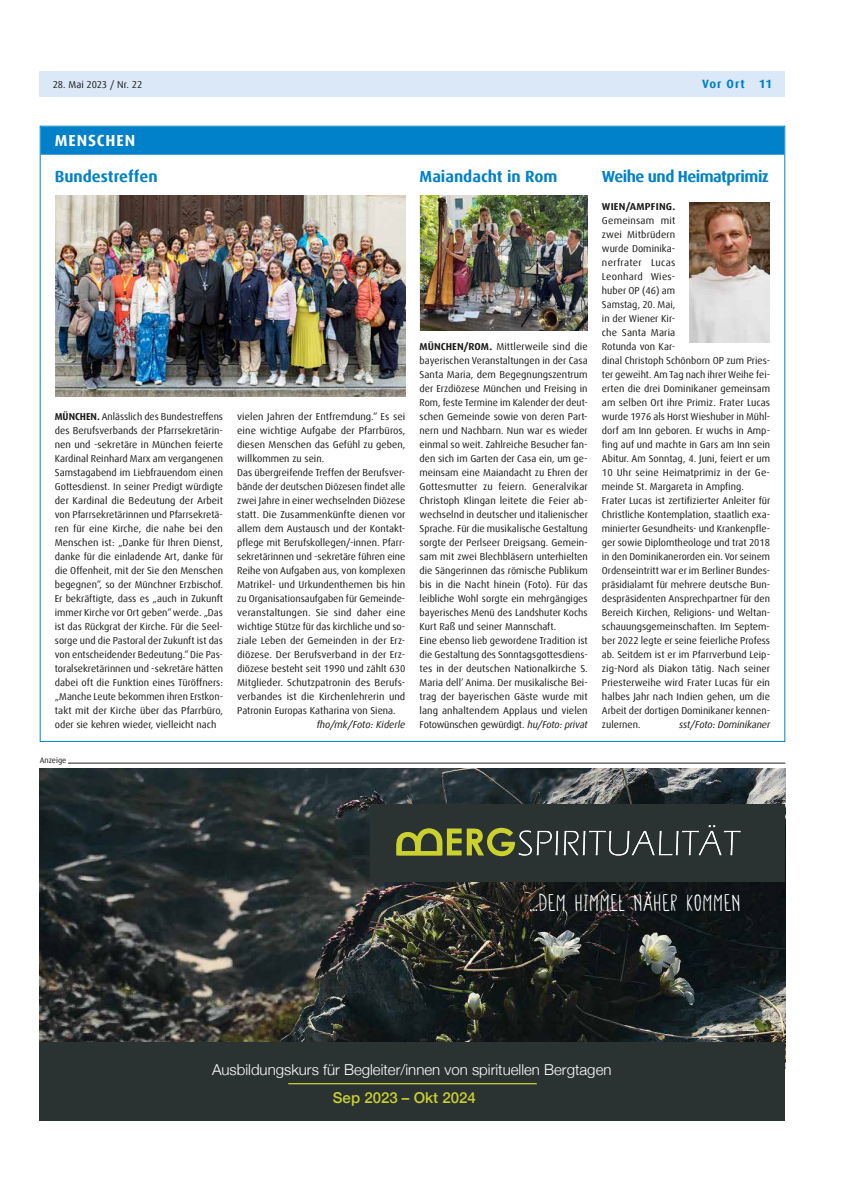
<style>
.page{position:relative;width:842px;height:1191px;background:#fff}
.page>*{position:absolute;margin:0;border:0;box-sizing:border-box;transform-origin:0 0}
.t1{font:27.6px "Colendra";color:#fff}
.t2{font:700 16px "Dax Offc Pro";letter-spacing:-.01em;color:#0081c9}
.t3{font:700 16px "Dax Offc Pro";letter-spacing:-.03em;color:#0081c9}
.t4{font:700 16px "Dax Offc Pro";letter-spacing:.055em;color:#fff}
.t5{font:300 15px "Helvetica Neue";color:#fff}
.t6{font:500 15px "Helvetica Neue";color:#cad12e}
.t7{font:700 12px "Dax Offc Pro";letter-spacing:.075em;color:#0081c9}
.t8{font:10px/14px "Dax Offc Pro";color:#1d1d1b}
.t9{font:italic 10px "Dax Offc Pro";letter-spacing:-.01em;color:#1d1d1b}
.t10{font:700 10px "Dax Offc Pro";letter-spacing:.02em;color:#1d1d1b}
.t11{font:8px "Dax Offc Pro";color:#1d1d1b}
.s1{font-weight:700}
.s2{font-style:italic}
</style>
<div class="page">
<div style="left:41px;top:127px;width:743px;height:28px;background:#0081c9"></div>
<img style="left:420px;top:196px;width:167px;height:135px">
<img style="left:689px;top:202px;width:80px;height:140px">
<img style="left:55px;top:196px;width:350px;height:200px">
<hr style="left:68px;top:763px;width:717px;height:1px;background:#1d1d1b">
<img style="left:40px;top:768px;width:745px;height:274px">
<div style="left:371px;top:804px;width:414px;height:78px;background:#2b3232"></div>
<svg style="left:564px;top:825px;width:176px;height:30px"></svg>
<svg style="left:396px;top:828px;width:162px;height:28px"></svg>
<div style="left:40px;top:1042px;width:745px;height:78px;background:#2b3232"></div>
<hr style="left:288px;top:1083px;width:249px;height:1px;background:#cad12e">
<div style="left:40px;top:71px;width:745px;height:25px;background:#dae8f8"></div>
<p class="t8" style="left:53px;top:77px;width:91px">28. Mai 2023 / Nr. 22</p>
<p class="t7" style="left:702px;top:76px;width:72px">Vor Ort 11</p>
<h2 class="t4" style="left:55px;top:130px;width:82px">MENSCHEN</h2>
<h2 class="t2" style="left:55px;top:166px;width:104px">Bundestreffen</h2>
<p class="t8" style="left:55px;top:409px;width:170px;text-align:justify"><span class="s1">MÜNCHEN.</span> Anlässlich des Bundestreffens des Berufsverbands der Pfarrsekretärin&shy;nen und -sekretäre in München feierte Kardinal Reinhard Marx am vergangenen Samstagabend im Liebfrauendom einen Gottesdienst. In seiner Predigt würdigte der Kardinal die Bedeutung der Arbeit von Pfarrsekretärinnen und Pfarrsekretä&shy;ren für eine Kirche, die nahe bei den Menschen ist: „Danke für Ihren Dienst, danke für die einladende Art, danke für die Offenheit, mit der Sie den Menschen begegnen“, so der Münchner Erzbischof.<br>Er bekräftigte, dass es „auch in Zukunft immer Kirche vor Ort geben“ werde. „Das ist das Rückgrat der Kirche. Für die Seel&shy;sorge und die Pastoral der Zukunft ist das von entscheidender Bedeutung.“ Die Pas&shy;toralsekretärinnen und -sekretäre hätten dabei oft die Funktion eines Türöffners: „Manche Leute bekommen ihren Erstkon&shy;takt mit der Kirche über das Pfarrbüro, oder sie kehren wieder, vielleicht nach</p>
<p class="t8" style="left:237px;top:409px;width:170px">vielen Jahren der Entfremdung.“ Es sei eine wichtige Aufgabe der Pfarrbüros, diesen Menschen das Gefühl zu geben, willkommen zu sein.<br>Das übergreifende Treffen der Berufsver&shy;bände der deutschen Diözesen findet alle zwei Jahre in einer wechselnden Diözese statt. Die Zusammenkünfte dienen vor allem dem Austausch und der Kontakt&shy;pflege mit Berufskollegen/-innen. Pfarr&shy;sekretärinnen und -sekretäre führen eine Reihe von Aufgaben aus, von komplexen Matrikel- und Urkundenthemen bis hin zu Organisationsaufgaben für Gemeinde&shy;veranstaltungen. Sie sind daher eine wichtige Stütze für das kirchliche und so&shy;ziale Leben der Gemeinden in der Erz&shy;diözese. Der Berufsverband in der Erz&shy;diözese besteht seit 1990 und zählt 630<br>Mitglieder. Schutzpatronin des Berufs&shy;verbandes ist die Kirchenlehrerin und Patronin Europas Katharina von Siena.</p>
<p class="t9" style="left:317px;top:718px;width:90px">fho/mk/Foto: Kiderle</p>
<p class="t11" style="left:40px;top:755px;width:28px">Anzeige</p>
<h2 class="t2" style="left:420px;top:166px;width:139px">Maiandacht in Rom</h2>
<p class="t8" style="left:420px;top:339px;width:170px"><span class="s1">MÜNCHEN/ROM.</span> Mittlerweile sind die bayerischen Veranstaltungen in der Casa Santa Maria, dem Begegnungszentrum der Erzdiözese München und Freising in Rom, feste Termine im Kalender der deut&shy;schen Gemeinde sowie von deren Part&shy;nern und Nachbarn. Nun war es wieder einmal so weit. Zahlreiche Besucher fan&shy;den sich im Garten der Casa ein, um ge&shy;meinsam eine Maiandacht zu Ehren der Gottesmutter zu feiern. Generalvikar Christoph Klingan leitete die Feier ab&shy;wechselnd in deutscher und italienischer Sprache. Für die musikalische Gestaltung sorgte der Perlseer Dreigsang. Gemein&shy;sam mit zwei Blechbläsern unterhielten die Sängerinnen das römische Publikum bis in die Nacht hinein (Foto). Für das leibliche Wohl sorgte ein mehrgängiges bayerisches Menü des Landshuter Kochs Kurt Raß und seiner Mannschaft.<br>Eine ebenso lieb gewordene Tradition ist die Gestaltung des Sonntagsgottesdiens&shy;tes in der deutschen Nationalkirche S.<br>Maria dell‘ Anima. Der musikalische Bei&shy;trag der bayerischen Gäste wurde mit lang anhaltendem Applaus und vielen Fotowünschen gewürdigt. <span class="s2">hu/Foto: privat</span></p>
<h2 class="t3" style="left:602px;top:166px;width:169px">Weihe und Heimatprimiz</h2>
<p class="t10" style="left:602px;top:200px;width:75px">WIEN/AMPFING.</p>
<p class="t8" style="left:602px;top:213px;width:170px">Gemeinsam mit<br>zwei Mitbrüdern<br>wurde Dominika-<br>nerfrater Lucas<br>Leonhard Wies-<br>huber OP (46) am<br>Samstag, 20. Mai,<br>in der Wiener Kir-<br>che Santa Maria<br>Rotunda von Kar-<br>dinal Christoph Schönborn OP zum Pries&shy;ter geweiht. Am Tag nach ihrer Weihe fei&shy;erten die drei Dominikaner gemeinsam am selben Ort ihre Primiz. Frater Lucas wurde 1976 als Horst Wieshuber in Mühl&shy;dorf am Inn geboren. Er wuchs in Amp&shy;fing auf und machte in Gars am Inn sein<br>Abitur. Am Sonntag, 4. Juni, feiert er um<br>10 Uhr seine Heimatprimiz in der Ge&shy;meinde St. Margareta in Ampfing.<br>Frater Lucas ist zertifizierter Anleiter für<br>Christliche Kontemplation, staatlich exa&shy;minierter Gesundheits- und Krankenpfle&shy;ger sowie Diplomtheologe und trat 2018 in den Dominikanerorden ein. Vor seinem<br>Ordenseintritt war er im Berliner Bundes&shy;präsidialamt für mehrere deutsche Bun&shy;despräsidenten Ansprechpartner für den<br>Bereich Kirchen, Religions- und Weltan&shy;schauungsgemeinschaften. Im Septem&shy;ber 2022 legte er seine feierliche Profess ab. Seitdem ist er im Pfarrverbund Leip&shy;zig-Nord als Diakon tätig. Nach seiner<br>Priesterweihe wird Frater Lucas für ein halbes Jahr nach Indien gehen, um die<br>Arbeit der dortigen Dominikaner kennen&shy;zulernen.</p>
<p class="t9" style="left:679px;top:718px;width:93px">sst/Foto: Dominikaner</p>
<h1 class="t1" style="left:530px;top:885px;width:213px">...DEM HIMMEL NÄHER KOMMEN</h1>
<h3 class="t5" style="left:212px;top:1057px;width:401px">Ausbildungskurs für Begleiter/innen von spirituellen Bergtagen</h3>
<h3 class="t6" style="left:333px;top:1086px;width:144px">Sep 2023 – Okt 2024</h3>
</div>
